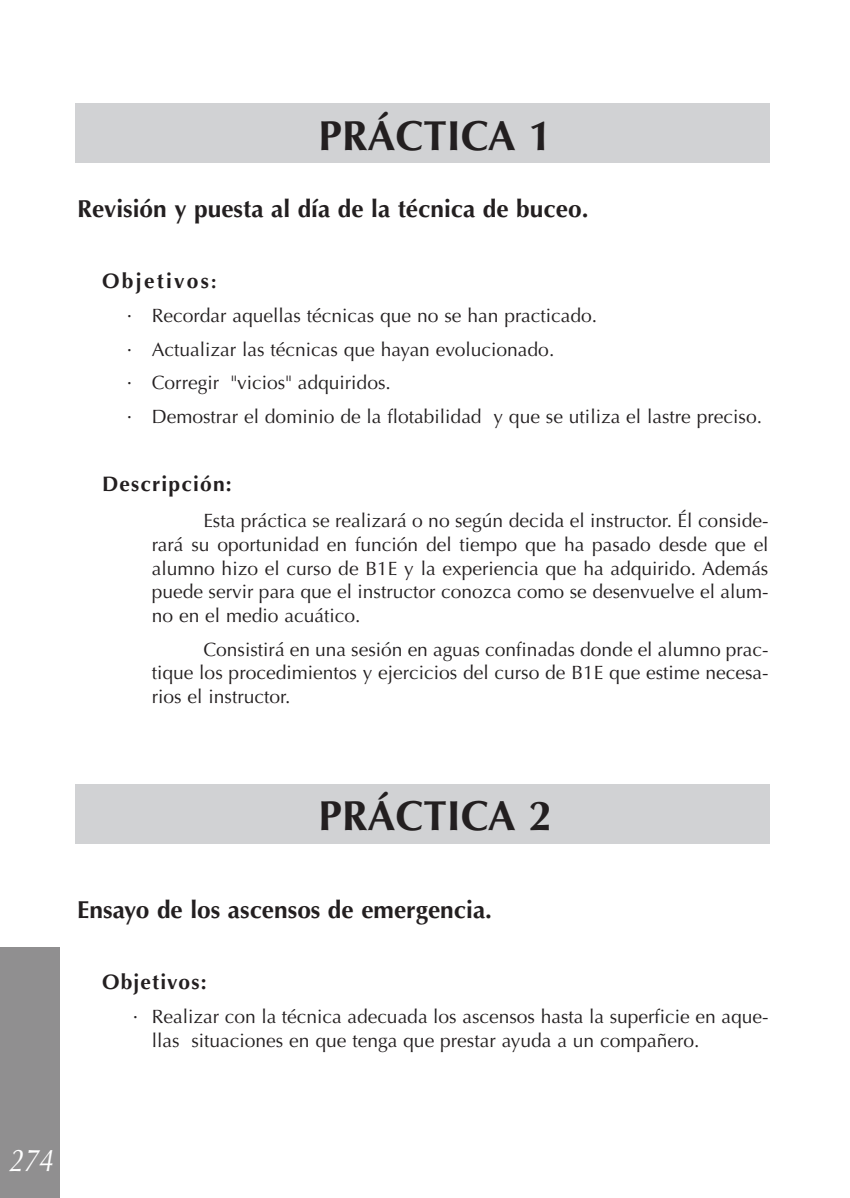
<style>
.page{position:relative;width:850px;height:1198px;background:#fff}
.page>*{position:absolute;margin:0;border:0;box-sizing:border-box;transform-origin:0 0}
.t1{font:700 42px "Optima";color:#231f20}
.t2{font:italic 31.5px "Optima";color:#fff;scale:.83 1}
.t3{font:700 24.5px "Optima";color:#231f20}
.t4{font:700 21px "Optima";letter-spacing:.055em;color:#231f20}
.t5{font:700 21px "Optima";letter-spacing:.11em;color:#231f20}
.t6{font:19.25px/23.8px "Optima";color:#231f20}
.s1{font-size:19.25px}
</style>
<div class="page">
<div style="left:0;top:947px;width:60px;height:250px;background:#908f90"></div>
<div style="left:76px;top:103px;width:694px;height:60px;background:#d1d2d4"></div>
<div style="left:76px;top:784px;width:694px;height:59px;background:#d1d2d4"></div>
<h1 class="t1" style="left:318px;top:111px;width:235px">PRÁCTICA 1</h1>
<p class="t3" style="left:77px;top:194px;width:513px">Revisión y puesta al día de la técnica de buceo.</p>
<p class="t5" style="left:102px;top:268px;width:116px">Objetivos<span class="s1">:</span></p>
<p class="t6" style="left:127px;top:299px;width:636px;line-height:33.6px">· Recordar aquellas técnicas que no se han practicado.<br>· Actualizar las técnicas que hayan evolucionado.<br>· Corregir "vicios" adquiridos.<br>· Demostrar el dominio de la flotabilidad y que se utiliza el lastre preciso.</p>
<p class="t4" style="left:102px;top:472px;width:131px">Descripción:</p>
<p class="t6" style="left:152px;top:508px;width:618px;text-align:justify;text-indent:52px">Esta práctica se realizará o no según decida el instructor. Él conside&shy;rará su oportunidad en función del tiempo que ha pasado desde que el alumno hizo el curso de B1E y la experiencia que ha adquirido. Además puede servir para que el instructor conozca como se desenvuelve el alum&shy;no en el medio acuático.</p>
<p class="t6" style="left:152px;top:637px;width:618px;text-align:justify;text-indent:52px">Consistirá en una sesión en aguas confinadas donde el alumno prac&shy;tique los procedimientos y ejercicios del curso de B1E que estime necesa&shy;rios el instructor.</p>
<h1 class="t1" style="left:318px;top:791px;width:235px">PRÁCTICA 2</h1>
<p class="t3" style="left:77px;top:895px;width:416px">Ensayo de los ascensos de emergencia.</p>
<p class="t4" style="left:102px;top:969px;width:106px">Objetivos:</p>
<p class="t6" style="left:152px;top:1005px;width:618px;text-indent:-19px">· Realizar con la técnica adecuada los ascensos hasta la superficie en aque&shy;llas situaciones en que tenga que prestar ayuda a un compañero.</p>
<h2 class="t2" style="left:9px;top:1142px;width:62px">274</h2>
</div>
